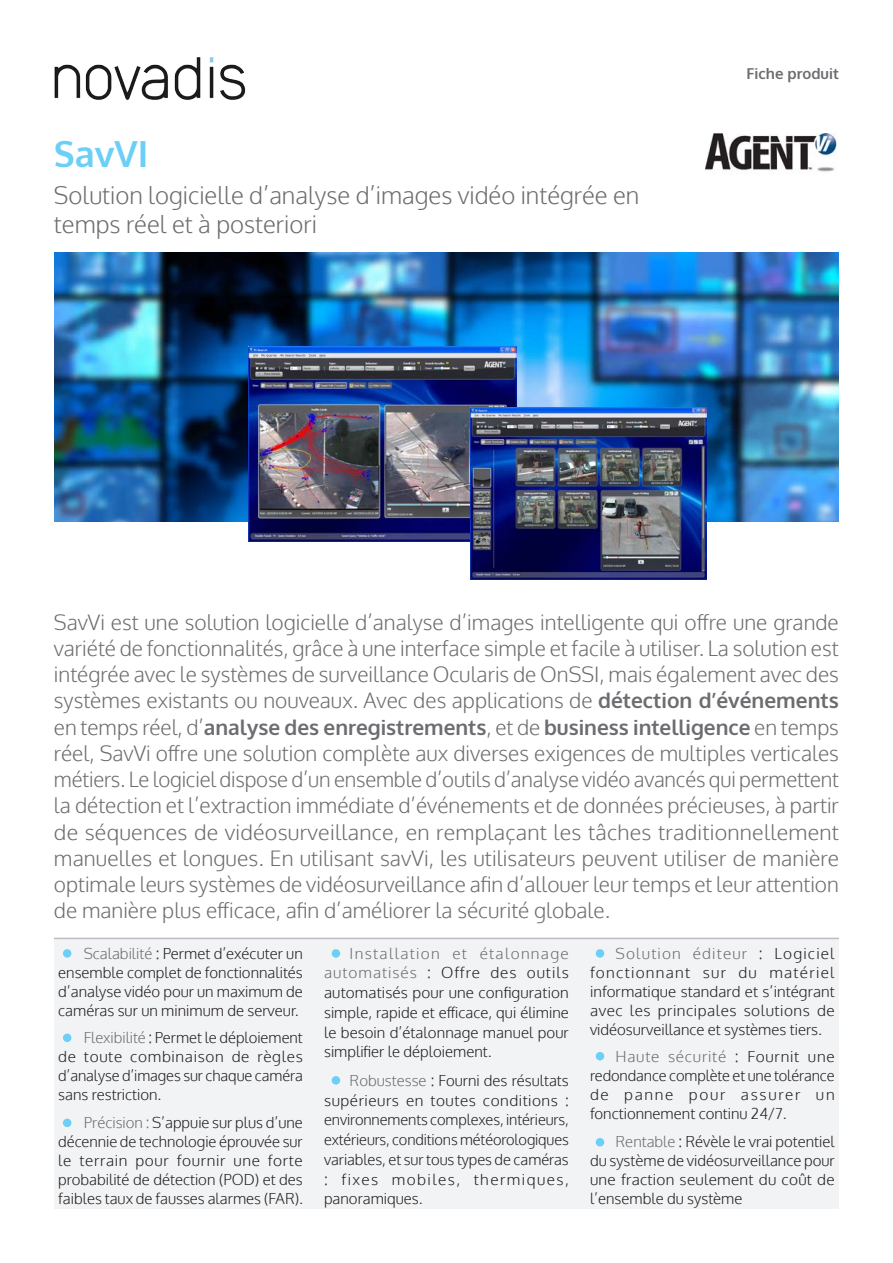
<style>
.page{position:relative;width:893px;height:1263px;background:#fff}
.page>*{position:absolute;margin:0;border:0;box-sizing:border-box;transform-origin:0 0}
.t1{font:700 36px "Oxygen";color:#6bcff6}
.t2{font:300 24px/28.8px "Oxygen";color:#6c6d70}
.t3{font:300 21px/26.2px "Oxygen";color:#6c6d70;text-align:justify}
.t4{font:300 15px/19px "Oxygen";color:#231f20;text-align:justify}
.t5{font:700 15px "Oxygen";color:#6c6d70}
.s1{font-weight:700}
.s2{color:#6c6d70}
</style>
<div class="page">
<div style="left:54px;top:938px;width:785px;height:271px;background:#f2f3f4"></div>
<hr style="left:54px;top:938px;width:785px;height:1px;background:#bcbdc0">
<img style="left:705px;top:133px;width:132px;height:39px">
<img style="left:54px;top:57px;width:192px;height:43px">
<div style="left:63px;top:1033px;width:8px;height:9px;background:#6bcff6;border-radius:50%"></div>
<div style="left:332px;top:949px;width:8px;height:9px;background:#6bcff6;border-radius:50%"></div>
<div style="left:596px;top:1052px;width:8px;height:8px;background:#6bcff6;border-radius:50%"></div>
<img style="left:54px;top:252px;width:785px;height:270px">
<div style="left:596px;top:1138px;width:8px;height:8px;background:#6bcff6;border-radius:50%"></div>
<img style="left:249px;top:347px;width:267px;height:195px">
<img style="left:471px;top:408px;width:235px;height:171px">
<div style="left:332px;top:1076px;width:8px;height:8px;background:#6bcff6;border-radius:50%"></div>
<div style="left:596px;top:949px;width:8px;height:9px;background:#6bcff6;border-radius:50%"></div>
<div style="left:63px;top:1118px;width:8px;height:9px;background:#6bcff6;border-radius:50%"></div>
<div style="left:63px;top:949px;width:8px;height:9px;background:#6bcff6;border-radius:50%"></div>
<p class="t1" style="left:54px;top:131px;width:96px">SavVI</p>
<p class="t2" style="left:54px;top:182px;width:587px">Solution logicielle d’analyse d’images vidéo intégrée en temps réel et à posteriori</p>
<p class="t5" style="left:746px;top:64px;width:94px">Fiche produit</p>
<p class="t3" style="left:54px;top:610px;width:787px">SavVi est une solution logicielle d’analyse d’images intelligente qui offre une grande variété de fonctionnalités, grâce à une interface simple et facile à utiliser. La solution est intégrée avec le systèmes de surveillance Ocularis de OnSSI, mais également avec des systèmes existants ou nouveaux. Avec des applications de <span class="s1">détection d’événements </span>en temps réel, d’<span class="s1">analyse des enregistrements</span>, et de <span class="s1">business intelligence</span> en temps réel, SavVi offre une solution complète aux diverses exigences de multiples verticales métiers. Le logiciel dispose d’un ensemble d’outils d’analyse vidéo avancés qui permettent la détection et l’extraction immédiate d’événements et de données précieuses, à partir de séquences de vidéosurveillance, en remplaçant les tâches traditionnellement manuelles et longues. En utilisant savVi, les utilisateurs peuvent utiliser de manière optimale leurs systèmes de vidéosurveillance afin d’allouer leur temps et leur attention de manière plus efficace, afin d’améliorer la sécurité globale.</p>
<p class="t4" style="left:58px;top:944px;width:246px;text-indent:26px"><span class="s2">Scalabilité</span> : Permet d’exécuter un ensemble complet de fonctionnalités d’analyse vidéo pour un maximum de caméras sur un minimum de serveur.</p>
<p class="t4" style="left:58px;top:1029px;width:246px;text-indent:26px"><span class="s2">Flexibilité</span> : Permet le déploiement de toute combinaison de règles d’analyse d’images sur chaque caméra sans restriction.</p>
<p class="t4" style="left:58px;top:1113px;width:246px;text-indent:26px"><span class="s2">Précision :</span> S’appuie sur plus d’une décennie de technologie éprouvée sur le terrain pour fournir une forte probabilité de détection (POD) et des faibles taux de fausses alarmes (FAR).</p>
<p class="t4" style="left:324px;top:944px;width:246px;line-height:19.8px;text-indent:26px"><span class="s2">Installation et étalonnage automatisés</span> : Offre des outils automatisés pour une configuration simple, rapide et efficace, qui élimine le besoin d’étalonnage manuel pour simplifier le déploiement.</p>
<p class="t4" style="left:324px;top:1071px;width:246px;line-height:19.8px;text-indent:26px"><span class="s2">Robustesse</span> : Fourni des résultats supérieurs en toutes conditions : environnements complexes, intérieurs, extérieurs, conditions météorologiques variables, et sur tous types de caméras : fixes mobiles, thermiques, panoramiques.</p>
<p class="t4" style="left:590px;top:944px;width:246px;text-indent:26px"><span class="s2">Solution éditeur</span> : Logiciel fonctionnant sur du matériel informatique standard et s’intégrant avec les principales solutions de vidéosurveillance et systèmes tiers.</p>
<p class="t4" style="left:590px;top:1048px;width:246px;text-indent:26px"><span class="s2">Haute sécurité</span> : Fournit une redondance complète et une tolérance de panne pour assurer un fonctionnement continu 24/7.</p>
<p class="t4" style="left:590px;top:1132px;width:246px;text-indent:26px"><span class="s2">Rentable</span> : Révèle le vrai potentiel du système de vidéosurveillance pour une fraction seulement du coût de l’ensemble du système</p>
</div>
